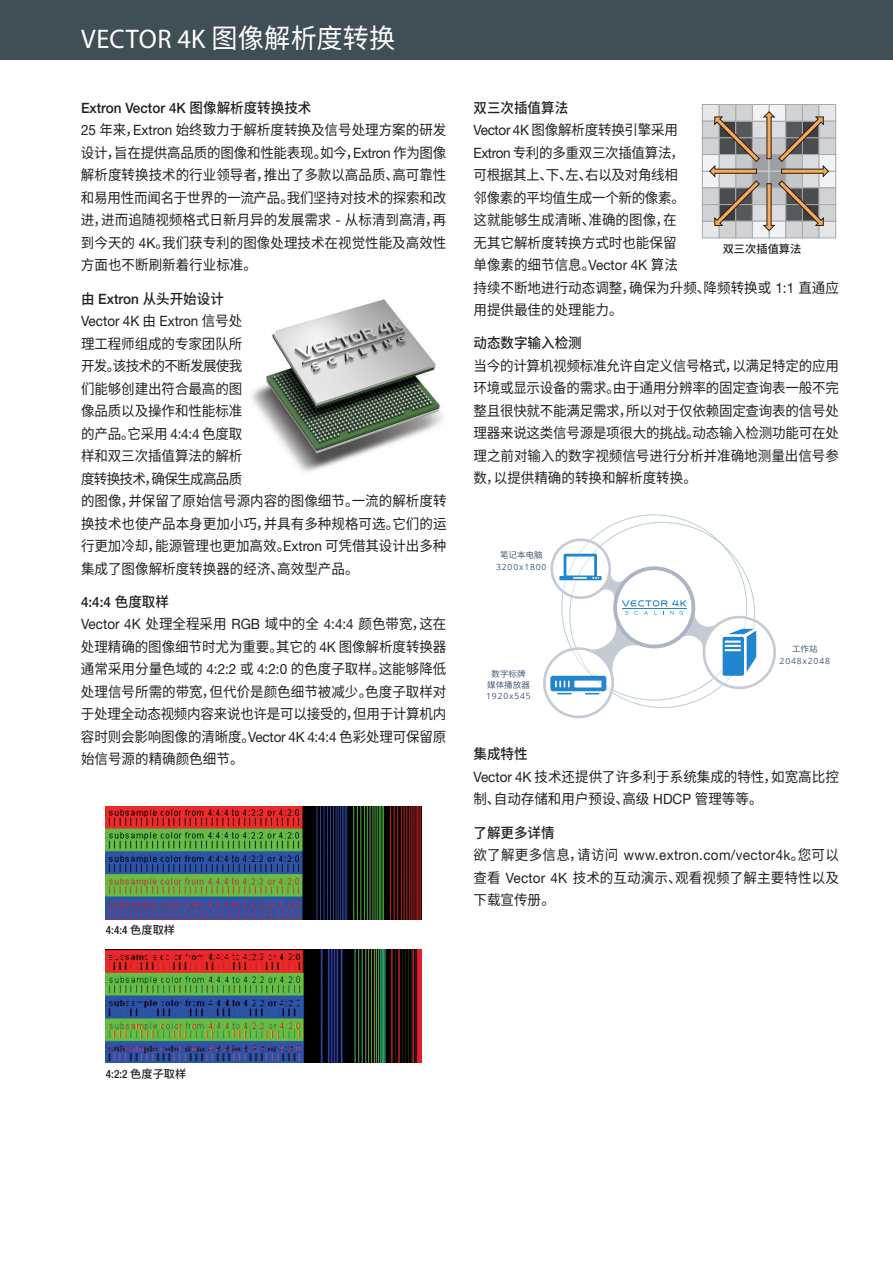
<style>
.page{position:relative;width:893px;height:1263px;background:#fff}
.page>*{position:absolute;margin:0;border:0;box-sizing:border-box;transform-origin:0 0}
.header_main{font:27px "Myriad Pro";letter-spacing:.015em;color:#fff}
.bodycopy_desc_left_j{font:14.25px/22.5px "Source Han Sans CN";color:#231f20;text-align:justify;scale:.95 1}
.bodycopy_desc_left_h{font:500 14.25px "Source Han Sans CN";color:#231f20;scale:.95 1}
.bodycopy_desc_left_h-2{font:500 14.25px "Helvetica Neue LT Std";color:#231f20;scale:.95 1}
.t1{font:500 condensed 11.25px "Helvetica Neue LT Std";color:#231f20}
.t2{font:500 11.25px "Source Han Sans CN";color:#231f20}
.t3{font:8.55px/11.2px "Open Sans";letter-spacing:.1em;color:#445b7c;text-align:center}
.t4{font:8.55px/11.2px "Source Han Sans CN";color:#445b7c;text-align:center}
.s1{font-family:"Source Han Sans CN"}
.s2{font-family:"Helvetica Neue LT Std"}
.s3{font-family:"Source Han Sans CN";font-stretch:normal}
.s4{font-family:"Open Sans"}
</style>
<div class="page">
<div style="left:0;top:0;width:893px;height:60px;background:#404e56"></div>
<img style="left:252px;top:299px;width:191px;height:173px">
<img style="left:106px;top:950px;width:316px;height:113px">
<img style="left:106px;top:806px;width:316px;height:113px">
<svg style="left:543px;top:514px;width:233px;height:205px"></svg>
<div style="left:769px;top:104px;width:17px;height:17px;background:#f2f3f4"></div>
<div style="left:769px;top:104px;width:17px;height:17px;border:1px solid #a8a9ad"></div>
<div style="left:752px;top:104px;width:17px;height:17px;background:#f2f3f4"></div>
<div style="left:752px;top:104px;width:17px;height:17px;border:1px solid #a8a9ad"></div>
<div style="left:736px;top:104px;width:16px;height:17px;background:#d1d2d4"></div>
<div style="left:735px;top:104px;width:18px;height:17px;border:1px solid #a8a9ad"></div>
<div style="left:719px;top:104px;width:17px;height:17px;background:#d1d2d4"></div>
<div style="left:719px;top:104px;width:17px;height:17px;border:1px solid #a8a9ad"></div>
<div style="left:702px;top:104px;width:17px;height:17px;background:#e6e7e9"></div>
<div style="left:702px;top:104px;width:17px;height:17px;border:1px solid #a8a9ad"></div>
<div style="left:802px;top:104px;width:17px;height:17px;background:#d1d2d4"></div>
<div style="left:802px;top:104px;width:17px;height:17px;border:1px solid #a8a9ad"></div>
<div style="left:819px;top:104px;width:17px;height:17px;background:#e6e7e9"></div>
<div style="left:819px;top:104px;width:17px;height:17px;border:1px solid #a8a9ad"></div>
<div style="left:786px;top:104px;width:16px;height:17px;background:#d1d2d4"></div>
<div style="left:785px;top:104px;width:18px;height:17px;border:1px solid #a8a9ad"></div>
<div style="left:769px;top:221px;width:17px;height:17px;background:#f2f3f4"></div>
<div style="left:769px;top:221px;width:17px;height:17px;border:1px solid #a8a9ad"></div>
<div style="left:752px;top:221px;width:17px;height:17px;background:#f2f3f4"></div>
<div style="left:752px;top:221px;width:17px;height:17px;border:1px solid #a8a9ad"></div>
<div style="left:736px;top:221px;width:16px;height:17px;background:#d1d2d4"></div>
<div style="left:735px;top:221px;width:18px;height:17px;border:1px solid #a8a9ad"></div>
<div style="left:719px;top:221px;width:17px;height:17px;background:#d1d2d4"></div>
<div style="left:719px;top:221px;width:17px;height:17px;border:1px solid #a8a9ad"></div>
<div style="left:702px;top:221px;width:17px;height:17px;background:#e6e7e9"></div>
<div style="left:702px;top:221px;width:17px;height:17px;border:1px solid #a8a9ad"></div>
<div style="left:802px;top:221px;width:17px;height:17px;background:#d1d2d4"></div>
<div style="left:802px;top:221px;width:17px;height:17px;border:1px solid #a8a9ad"></div>
<div style="left:819px;top:221px;width:17px;height:17px;background:#e6e7e9"></div>
<div style="left:819px;top:221px;width:17px;height:17px;border:1px solid #a8a9ad"></div>
<div style="left:786px;top:221px;width:16px;height:17px;background:#d1d2d4"></div>
<div style="left:785px;top:221px;width:18px;height:17px;border:1px solid #a8a9ad"></div>
<div style="left:702px;top:171px;width:17px;height:17px;background:#f2f3f4"></div>
<div style="left:702px;top:171px;width:17px;height:17px;border:1px solid #a8a9ad"></div>
<div style="left:702px;top:155px;width:17px;height:16px;background:#f2f3f4"></div>
<div style="left:702px;top:154px;width:17px;height:17px;border:1px solid #a8a9ad"></div>
<div style="left:702px;top:138px;width:17px;height:17px;background:#d1d2d4"></div>
<div style="left:702px;top:138px;width:17px;height:17px;border:1px solid #a8a9ad"></div>
<div style="left:702px;top:121px;width:17px;height:17px;background:#d1d2d4"></div>
<div style="left:702px;top:121px;width:17px;height:17px;border:1px solid #a8a9ad"></div>
<div style="left:702px;top:205px;width:17px;height:16px;background:#d1d2d4"></div>
<div style="left:702px;top:204px;width:17px;height:17px;border:1px solid #a8a9ad"></div>
<div style="left:702px;top:188px;width:17px;height:17px;background:#d1d2d4"></div>
<div style="left:702px;top:188px;width:17px;height:17px;border:1px solid #a8a9ad"></div>
<div style="left:819px;top:171px;width:17px;height:17px;background:#f2f3f4"></div>
<div style="left:819px;top:171px;width:17px;height:17px;border:1px solid #a8a9ad"></div>
<div style="left:819px;top:155px;width:17px;height:16px;background:#f2f3f4"></div>
<div style="left:819px;top:154px;width:17px;height:17px;border:1px solid #a8a9ad"></div>
<div style="left:819px;top:138px;width:17px;height:17px;background:#d1d2d4"></div>
<div style="left:819px;top:138px;width:17px;height:17px;border:1px solid #a8a9ad"></div>
<div style="left:819px;top:121px;width:17px;height:17px;background:#d1d2d4"></div>
<div style="left:819px;top:121px;width:17px;height:17px;border:1px solid #a8a9ad"></div>
<div style="left:819px;top:205px;width:17px;height:16px;background:#d1d2d4"></div>
<div style="left:819px;top:204px;width:17px;height:17px;border:1px solid #a8a9ad"></div>
<div style="left:819px;top:188px;width:17px;height:17px;background:#d1d2d4"></div>
<div style="left:819px;top:188px;width:17px;height:17px;border:1px solid #a8a9ad"></div>
<svg style="left:709px;top:111px;width:120px;height:120px"></svg>
<p class="header_main" style="left:81px;top:23px;width:315px">VECTOR 4K <span class="s1">图像解析度转换</span></p>
<p class="bodycopy_desc_left_h-2" style="left:81px;top:99px;width:244px">Extron Vector 4K <span class="s1">图像解析度转换技术</span></p>
<p class="bodycopy_desc_left_j" style="left:81px;top:119px;width:386px"><span class="s2">25</span> 年来，<span class="s2">Extron</span> 始终致力于解析度转换及信号处理方案的研发设计，旨在提供高品质的图像和性能表现。如今，<span class="s2">Extron</span> 作为图像解析度转换技术的行业领导者，推出了多款以高品质、高可靠性和易用性而闻名于世界的一流产品。我们坚持对技术的探索和改进，进而追随视频格式日新月异的发展需求 <span class="s2">-</span> 从标清到高清，再到今天的 <span class="s2">4K</span>。我们获专利的图像处理技术在视觉性能及高效性方面也不断刷新着行业标准。</p>
<p class="bodycopy_desc_left_h" style="left:81px;top:290px;width:152px">由 <span class="s2">Extron</span> 从头开始设计</p>
<p class="bodycopy_desc_left_j" style="left:81px;top:310px;width:386px;text-align:left"><span class="s2">Vector 4K</span> 由 <span class="s2">Extron</span> 信号处<br>理工程师组成的专家团队所<br>开发。该技术的不断发展使我<br>们能够创建出符合最高的图<br>像品质以及操作和性能标准<br>的产品。它采用 <span class="s2">4:4:4</span> 色度取<br>样和双三次插值算法的解析<br>度转换技术，确保生成高品质<br>的图像，并保留了原始信号源内容的图像细节。一流的解析度转换技术也使产品本身更加小巧，并具有多种规格可选。它们的运行更加冷却，能源管理也更加高效。<span class="s2">Extron</span> 可凭借其设计出多种集成了图像解析度转换器的经济、高效型产品。</p>
<p class="bodycopy_desc_left_h-2" style="left:81px;top:593px;width:94px">4:4:4 <span class="s1">色度取样</span></p>
<p class="bodycopy_desc_left_j" style="left:81px;top:613px;width:386px"><span class="s2">Vector 4K</span> 处理全程采用 <span class="s2">RGB</span> 域中的全 <span class="s2">4:4:4</span> 颜色带宽，这在处理精确的图像细节时尤为重要。其它的 <span class="s2">4K</span> 图像解析度转换器通常采用分量色域的 <span class="s2">4:2:2</span> 或 <span class="s2">4:2:0</span> 的色度子取样。这能够降低处理信号所需的带宽，但代价是颜色细节被减少。色度子取样对于处理全动态视频内容来说也许是可以接受的，但用于计算机内容时则会影响图像的清晰度。<span class="s2">Vector 4K 4:4:4</span> 色彩处理可保留原始信号源的精确颜色细节。</p>
<p class="t1" style="left:106px;top:923px;width:71px">4:4:4 <span class="s3">色度取样</span></p>
<p class="bodycopy_desc_left_h" style="left:473px;top:99px;width:101px">双三次插值算法</p>
<p class="bodycopy_desc_left_j" style="left:473px;top:119px;width:386px;text-align:left"><span class="s2">Vector 4K</span> 图像解析度转换引擎采用<br><span class="s2">Extron</span> 专利的多重双三次插值算法，<br>可根据其上、下、左、右以及对角线相<br>邻像素的平均值生成一个新的像素。<br>这就能够生成清晰、准确的图像，在<br>无其它解析度转换方式时也能保留<br>单像素的细节信息。<span class="s2">Vector 4K</span> 算法<br>持续不断地进行动态调整，确保为升频、降频转换或 <span class="s2">1:1</span> 直通应用提供最佳的处理能力。</p>
<p class="bodycopy_desc_left_h" style="left:473px;top:335px;width:115px">动态数字输入检测</p>
<p class="bodycopy_desc_left_j" style="left:473px;top:355px;width:386px">当今的计算机视频标准允许自定义信号格式，以满足特定的应用环境或显示设备的需求。由于通用分辨率的固定查询表一般不完整且很快就不能满足需求，所以对于仅依赖固定查询表的信号处理器来说这类信号源是项很大的挑战。动态输入检测功能可在处理之前对输入的数字视频信号进行分析并准确地测量出信号参数，以提供精确的转换和解析度转换。</p>
<p class="t2" style="left:723px;top:243px;width:80px">双三次插值算法</p>
<p class="t3" style="left:496px;top:549px;width:52px"><span class="s1">笔记本电脑<br></span>3200x1800</p>
<p class="t4" style="left:486px;top:668px;width:46px">数字标牌媒体播放器<br><span class="s4">1920x545</span></p>
<p class="t3" style="left:780px;top:643px;width:52px"><span class="s1">工作站<br></span>2048x2048</p>
<p class="bodycopy_desc_left_h" style="left:473px;top:746px;width:59px">集成特性</p>
<p class="bodycopy_desc_left_j" style="left:473px;top:766px;width:386px"><span class="s2">Vector 4K</span> 技术还提供了许多利于系统集成的特性，如宽高比控制、自动存储和用户预设、高级 <span class="s2">HDCP</span> 管理等等。</p>
<p class="bodycopy_desc_left_h" style="left:473px;top:824px;width:87px">了解更多详情</p>
<p class="bodycopy_desc_left_j" style="left:473px;top:844px;width:386px">欲了解更多信息，请访问 <span class="s2">www.extron.com/vector4k</span>。您可以查看 <span class="s2">Vector 4K</span> 技术的互动演示、观看视频了解主要特性以及下载宣传册。</p>
<p class="t1" style="left:106px;top:1067px;width:82px">4:2:2 <span class="s3">色度子取样</span></p>
</div>
